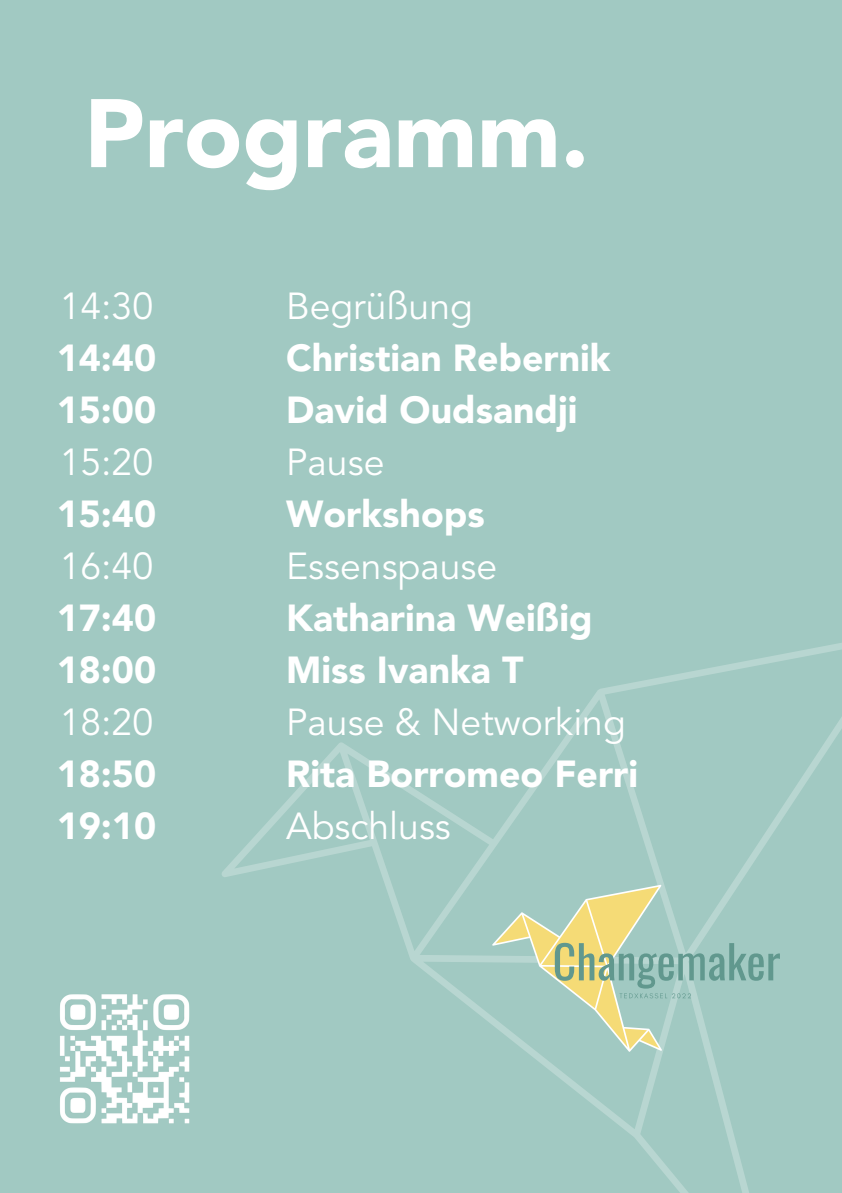
<style>
.page{position:relative;width:842px;height:1193px;background:#fff}
.page>*{position:absolute;margin:0;border:0;box-sizing:border-box;transform-origin:0 0}
.t1{font:900 96.05px "Avenir LT Std";color:#fff}
.t2{font:900 37.35px/52px "Avenir LT Std";color:#fff}
.t3{font:37.35px "Avenir LT Std";color:#fff}
</style>
<div class="page">
<div style="left:0;top:0;width:842px;height:1192px;background:#a1c9c2"></div>
<svg style="left:222px;top:643px;width:620px;height:549px"></svg>
<svg style="left:492px;top:884px;width:288px;height:167px"></svg>
<img style="left:60px;top:994px;width:130px;height:130px">
<h1 class="t1" style="left:84px;top:94px;width:506px">Programm.</h1>
<p class="t3" style="left:60px;top:291px;width:95px">14:30</p>
<p class="t2" style="left:57px;top:335px;width:101px">14:40<br>15:00</p>
<p class="t3" style="left:60px;top:447px;width:95px">15:20</p>
<p class="t2" style="left:57px;top:491px;width:101px">15:40</p>
<p class="t3" style="left:60px;top:551px;width:95px">16:40</p>
<p class="t2" style="left:57px;top:595px;width:101px">17:40<br>18:00</p>
<p class="t3" style="left:60px;top:707px;width:95px">18:20</p>
<p class="t2" style="left:57px;top:751px;width:101px">18:50<br>19:10</p>
<p class="t3" style="left:286px;top:291px;width:188px">Begrüßung</p>
<p class="t2" style="left:286px;top:335px;width:326px">Christian Rebernik<br>David Oudsandji</p>
<p class="t3" style="left:286px;top:447px;width:100px">Pause</p>
<p class="t2" style="left:286px;top:491px;width:200px">Workshops</p>
<p class="t3" style="left:286px;top:551px;width:213px">Essenspause</p>
<p class="t2" style="left:286px;top:595px;width:308px">Katharina Weißig<br>Miss Ivanka T</p>
<p class="t3" style="left:286px;top:707px;width:341px">Pause &amp; Networking</p>
<p class="t2" style="left:286px;top:751px;width:353px">Rita Borromeo Ferri</p>
<p class="t3" style="left:286px;top:811px;width:166px">Abschluss</p>
</div>
